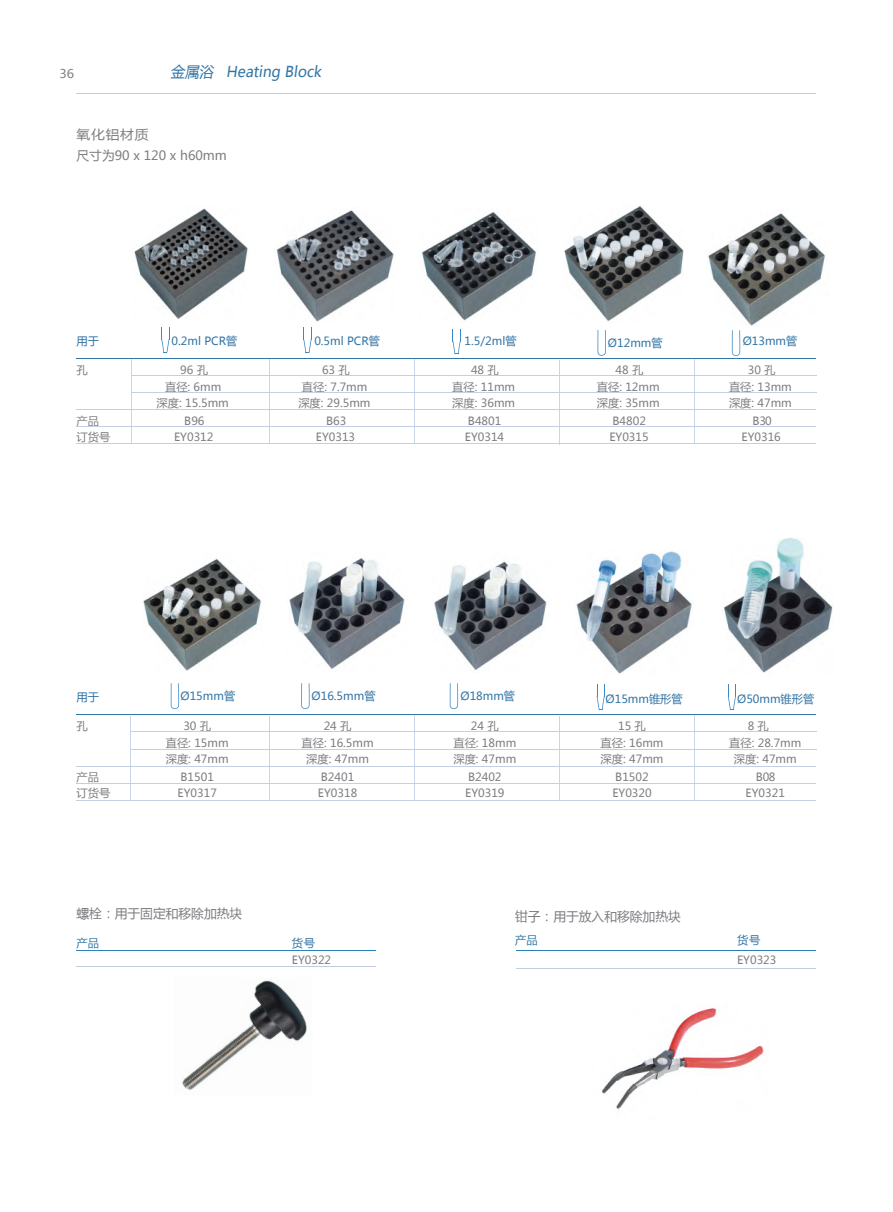
<style>
.page{position:relative;width:893px;height:1212px;background:#fff}
.page>*{position:absolute;margin:0;border:0;box-sizing:border-box;transform-origin:0 0}
.t1{font:14.85px "Microsoft Ya Hei";color:#3275a5;scale:.96 1}
.t2{font:12.75px "Microsoft Ya Hei";color:#7d7e82}
.t3{font:12.75px "Microsoft Ya Hei";color:#7d7e82;scale:1.08 1}
.t4{font:12px "Microsoft Ya Hei";color:#7d7e82;scale:1.04 1}
.t5{font:11.25px/16.4px "Microsoft Ya Hei";color:#7d7e82;text-align:center}
.t6{font:11.25px "Microsoft Ya Hei";color:#3275a5}
</style>
<div class="page">
<img style="left:422px;top:212px;width:114px;height:109px">
<img style="left:276px;top:210px;width:118px;height:112px">
<img style="left:708px;top:213px;width:118px;height:113px">
<img style="left:564px;top:206px;width:120px;height:115px">
<img style="left:134px;top:208px;width:114px;height:111px">
<img style="left:434px;top:561px;width:113px;height:110px">
<img style="left:143px;top:559px;width:119px;height:112px">
<img style="left:289px;top:558px;width:116px;height:111px">
<img style="left:576px;top:551px;width:116px;height:123px">
<img style="left:724px;top:537px;width:109px;height:136px">
<img style="left:182px;top:980px;width:125px;height:110px">
<img style="left:602px;top:1008px;width:162px;height:101px">
<hr style="left:77px;top:950px;width:299px;height:1px;background:#2c80b8">
<hr style="left:77px;top:967px;width:299px;height:1px;background:#c2cce0">
<hr style="left:516px;top:950px;width:299px;height:1px;background:#2c80b8">
<hr style="left:516px;top:968px;width:299px;height:1px;background:#c2cce0">
<svg style="left:161px;top:327px;width:9px;height:26px"></svg>
<svg style="left:303px;top:327px;width:9px;height:26px"></svg>
<svg style="left:453px;top:329px;width:8px;height:25px"></svg>
<svg style="left:597px;top:330px;width:9px;height:26px"></svg>
<svg style="left:732px;top:330px;width:8px;height:26px"></svg>
<hr style="left:131px;top:359px;width:1px;height:85px;background:#c9d5e9">
<hr style="left:694px;top:359px;width:1px;height:84px;background:#c9d5e9">
<hr style="left:559px;top:360px;width:1px;height:85px;background:#c9d5e9">
<hr style="left:270px;top:359px;width:1px;height:85px;background:#c9d5e9">
<hr style="left:414px;top:359px;width:1px;height:84px;background:#c9d5e9">
<hr style="left:77px;top:358px;width:739px;height:1px;background:#3275a5">
<hr style="left:131px;top:375px;width:685px;height:1px;background:#c4cfe2">
<hr style="left:131px;top:392px;width:685px;height:1px;background:#c4cfe2">
<hr style="left:77px;top:409px;width:739px;height:1px;background:#c4cfe2">
<hr style="left:77px;top:426px;width:739px;height:1px;background:#c4cfe2">
<hr style="left:77px;top:443px;width:739px;height:1px;background:#c4cfe2">
<svg style="left:171px;top:683px;width:8px;height:26px"></svg>
<svg style="left:301px;top:683px;width:9px;height:26px"></svg>
<svg style="left:450px;top:683px;width:8px;height:26px"></svg>
<hr style="left:131px;top:716px;width:1px;height:84px;background:#c9d5e9">
<hr style="left:694px;top:715px;width:1px;height:85px;background:#c9d5e9">
<hr style="left:559px;top:716px;width:1px;height:85px;background:#c9d5e9">
<hr style="left:270px;top:716px;width:1px;height:84px;background:#c9d5e9">
<hr style="left:414px;top:715px;width:1px;height:85px;background:#c9d5e9">
<hr style="left:77px;top:714px;width:739px;height:1px;background:#3275a5">
<hr style="left:131px;top:732px;width:685px;height:1px;background:#c4cfe2">
<hr style="left:131px;top:749px;width:685px;height:1px;background:#c4cfe2">
<hr style="left:77px;top:766px;width:739px;height:1px;background:#c4cfe2">
<hr style="left:77px;top:783px;width:739px;height:1px;background:#c4cfe2">
<hr style="left:77px;top:800px;width:739px;height:1px;background:#c4cfe2">
<svg style="left:597px;top:684px;width:8px;height:26px"></svg>
<svg style="left:728px;top:684px;width:8px;height:26px"></svg>
<hr style="left:77px;top:93px;width:739px;height:1px;background:#c0ccdf">
<p class="t4" style="left:60px;top:66px;width:16px">36</p>
<h1 class="t1" style="left:171px;top:61px;width:161px">金属浴 Heating Block</h1>
<p class="t3" style="left:77px;top:125px;width:68px">氧化铝材质</p>
<p class="t2" style="left:77px;top:146px;width:152px">尺寸为90 x 120 x h60mm</p>
<p class="t6" style="left:77px;top:333px;width:24px">用于</p>
<p class="t5" style="left:77px;top:362px;width:13px">孔</p>
<p class="t5" style="left:77px;top:412px;width:24px">产品</p>
<p class="t5" style="left:77px;top:428px;width:35px">订货号</p>
<p class="t6" style="left:172px;top:334px;width:67px">0.2ml PCR管</p>
<p class="t6" style="left:314px;top:334px;width:67px">0.5ml PCR管</p>
<p class="t6" style="left:464px;top:334px;width:54px">1.5/2ml管</p>
<p class="t6" style="left:608px;top:335px;width:56px">Ø12mm管</p>
<p class="t6" style="left:743px;top:334px;width:56px">Ø13mm管</p>
<p class="t5" style="left:157px;top:362px;width:74px">96 孔<br>直径: 6mm<br>深度: 15.5mm</p>
<p class="t5" style="left:298px;top:362px;width:74px">63 孔<br>直径: 7.7mm深度: 29.5mm</p>
<p class="t5" style="left:452px;top:362px;width:64px">48 孔<br>直径: 11mm深度: 36mm</p>
<p class="t5" style="left:597px;top:362px;width:64px">48 孔<br>直径: 12mm深度: 35mm</p>
<p class="t5" style="left:729px;top:362px;width:64px">30 孔<br>直径: 13mm深度: 47mm</p>
<p class="t5" style="left:184px;top:412px;width:22px">B96</p>
<p class="t5" style="left:326px;top:412px;width:22px">B63</p>
<p class="t5" style="left:468px;top:412px;width:35px">B4801</p>
<p class="t5" style="left:612px;top:412px;width:35px">B4802</p>
<p class="t5" style="left:174px;top:428px;width:41px">EY0312</p>
<p class="t5" style="left:316px;top:428px;width:41px">EY0313</p>
<p class="t5" style="left:465px;top:428px;width:41px">EY0314</p>
<p class="t5" style="left:609px;top:428px;width:41px">EY0315</p>
<p class="t5" style="left:741px;top:428px;width:41px">EY0316</p>
<p class="t5" style="left:752px;top:412px;width:21px">B30</p>
<p class="t6" style="left:77px;top:690px;width:24px">用于</p>
<p class="t5" style="left:77px;top:718px;width:13px">孔</p>
<p class="t5" style="left:77px;top:769px;width:24px">产品</p>
<p class="t5" style="left:77px;top:785px;width:35px">订货号</p>
<p class="t6" style="left:181px;top:688px;width:56px">Ø15mm管</p>
<p class="t6" style="left:312px;top:688px;width:65px">Ø16.5mm管</p>
<p class="t6" style="left:460px;top:688px;width:56px">Ø18mm管</p>
<p class="t6" style="left:606px;top:691px;width:79px">Ø15mm锥形管</p>
<p class="t6" style="left:737px;top:691px;width:79px">Ø50mm锥形管</p>
<p class="t5" style="left:166px;top:718px;width:64px">30 孔<br>直径: 15mm深度: 47mm</p>
<p class="t5" style="left:302px;top:718px;width:74px">24 孔<br>直径: 16.5mm深度: 47mm</p>
<p class="t5" style="left:453px;top:718px;width:64px">24 孔<br>直径: 18mm深度: 47mm</p>
<p class="t5" style="left:601px;top:718px;width:64px">15 孔<br>直径: 16mm深度: 47mm</p>
<p class="t5" style="left:748px;top:718px;width:23px">8 孔</p>
<p class="t5" style="left:729px;top:734px;width:74px">直径: 28.7mm</p>
<p class="t5" style="left:734px;top:751px;width:64px">深度: 47mm</p>
<p class="t5" style="left:181px;top:769px;width:35px">B1501</p>
<p class="t5" style="left:321px;top:769px;width:35px">B2401</p>
<p class="t5" style="left:468px;top:769px;width:35px">B2402</p>
<p class="t5" style="left:615px;top:769px;width:35px">B1502</p>
<p class="t5" style="left:178px;top:785px;width:41px">EY0317</p>
<p class="t5" style="left:318px;top:785px;width:41px">EY0318</p>
<p class="t5" style="left:465px;top:785px;width:41px">EY0319</p>
<p class="t5" style="left:612px;top:785px;width:41px">EY0320</p>
<p class="t5" style="left:746px;top:785px;width:41px">EY0321</p>
<p class="t5" style="left:756px;top:769px;width:21px">B08</p>
<p class="t2" style="left:77px;top:905px;width:167px">螺栓：用于固定和移除加热块</p>
<p class="t6" style="left:77px;top:935px;width:24px">产品</p>
<p class="t2" style="left:515px;top:907px;width:167px">钳子：用于放入和移除加热块</p>
<p class="t6" style="left:292px;top:935px;width:25px">货号</p>
<p class="t6" style="left:737px;top:932px;width:25px">货号</p>
<p class="t6" style="left:515px;top:932px;width:24px">产品</p>
<p class="t5" style="left:292px;top:951px;width:41px">EY0322</p>
<p class="t5" style="left:737px;top:952px;width:41px">EY0323</p>
</div>
